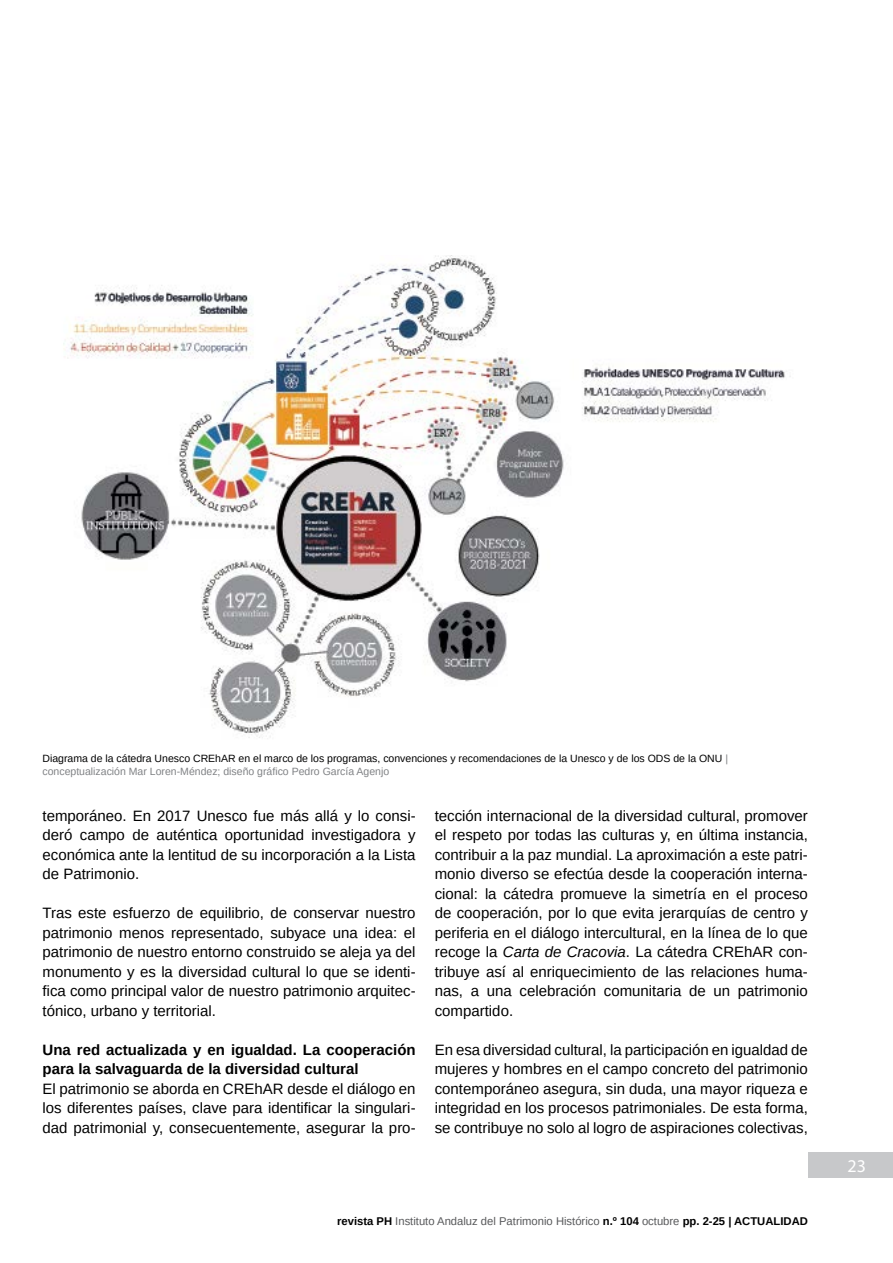
<style>
.page{position:relative;width:893px;height:1263px;background:#fff}
.page>*{position:absolute;margin:0;border:0;box-sizing:border-box;transform-origin:0 0}
.t1{font:18px "Myriad Pro";color:#fff}
.t2{font:15px/19.5px "Arimo";color:#000;text-align:justify}
.t3{font:700 15px/19.5px "Arimo";color:#000}
.t4{font:11.25px "Arimo";color:#58595b}
.t5{font:10.5px/12.6px "Arimo";color:#000}
.s1{color:#808285}
.s2{font-style:italic}
.s3{font-weight:700;color:#000}
</style>
<div class="page">
<div style="left:808px;top:1152px;width:85px;height:26px;background:#c7c8ca"></div>
<img style="left:63px;top:255px;width:728px;height:483px">
<p class="t5" style="left:43px;top:752px;width:687px">Diagrama de la cátedra Unesco CREhAR en el marco de los programas, convenciones y recomendaciones de la Unesco y de los ODS de la ONU <span class="s1">| conceptualización Mar Loren-Méndez; diseño gráfico Pedro García Agenjo</span></p>
<p class="t2" style="left:43px;top:806px;width:375px">temporáneo. En 2017 Unesco fue más allá y lo consi&shy;deró campo de auténtica oportunidad investigadora y económica ante la lentitud de su incorporación a la Lista de Patrimonio.</p>
<p class="t2" style="left:43px;top:903px;width:375px">Tras este esfuerzo de equilibrio, de conservar nuestro patrimonio menos representado, subyace una idea: el patrimonio de nuestro entorno construido se aleja ya del monumento y es la diversidad cultural lo que se identi&shy;fica como principal valor de nuestro patrimonio arquitec&shy;tónico, urbano y territorial.</p>
<p class="t3" style="left:43px;top:1040px;width:375px">Una red actualizada y en igualdad. La cooperación para la salvaguarda de la diversidad cultural</p>
<p class="t2" style="left:43px;top:1079px;width:375px">El patrimonio se aborda en CREhAR desde el diálogo en los diferentes países, clave para identificar la singulari&shy;dad patrimonial y, consecuentemente, asegurar la pro-</p>
<p class="t2" style="left:435px;top:806px;width:375px">tección internacional de la diversidad cultural, promover el respeto por todas las culturas y, en última instancia, contribuir a la paz mundial. La aproximación a este patri&shy;monio diverso se efectúa desde la cooperación interna&shy;cional: la cátedra promueve la simetría en el proceso de cooperación, por lo que evita jerarquías de centro y periferia en el diálogo intercultural, en la línea de lo que recoge la <span class="s2">Carta de Cracovia</span>. La cátedra CREhAR con&shy;tribuye así al enriquecimiento de las relaciones huma&shy;nas, a una celebración comunitaria de un patrimonio compartido.</p>
<p class="t2" style="left:435px;top:1040px;width:375px">En esa diversidad cultural, la participación en igualdad de mujeres y hombres en el campo concreto del patrimonio contemporáneo asegura, sin duda, una mayor riqueza e integridad en los procesos patrimoniales. De esta forma, se contribuye no solo al logro de aspiraciones colectivas,</p>
<p class="t4" style="left:337px;top:1213px;width:472px"><span class="s3">revista PH</span> Instituto Andaluz del Patrimonio Histórico <span class="s3">n.º 104</span> octubre <span class="s3">pp. 2-25 | ACTUALIDAD</span></p>
<p class="t1" style="left:848px;top:1155px;width:20px">23</p>
</div>
